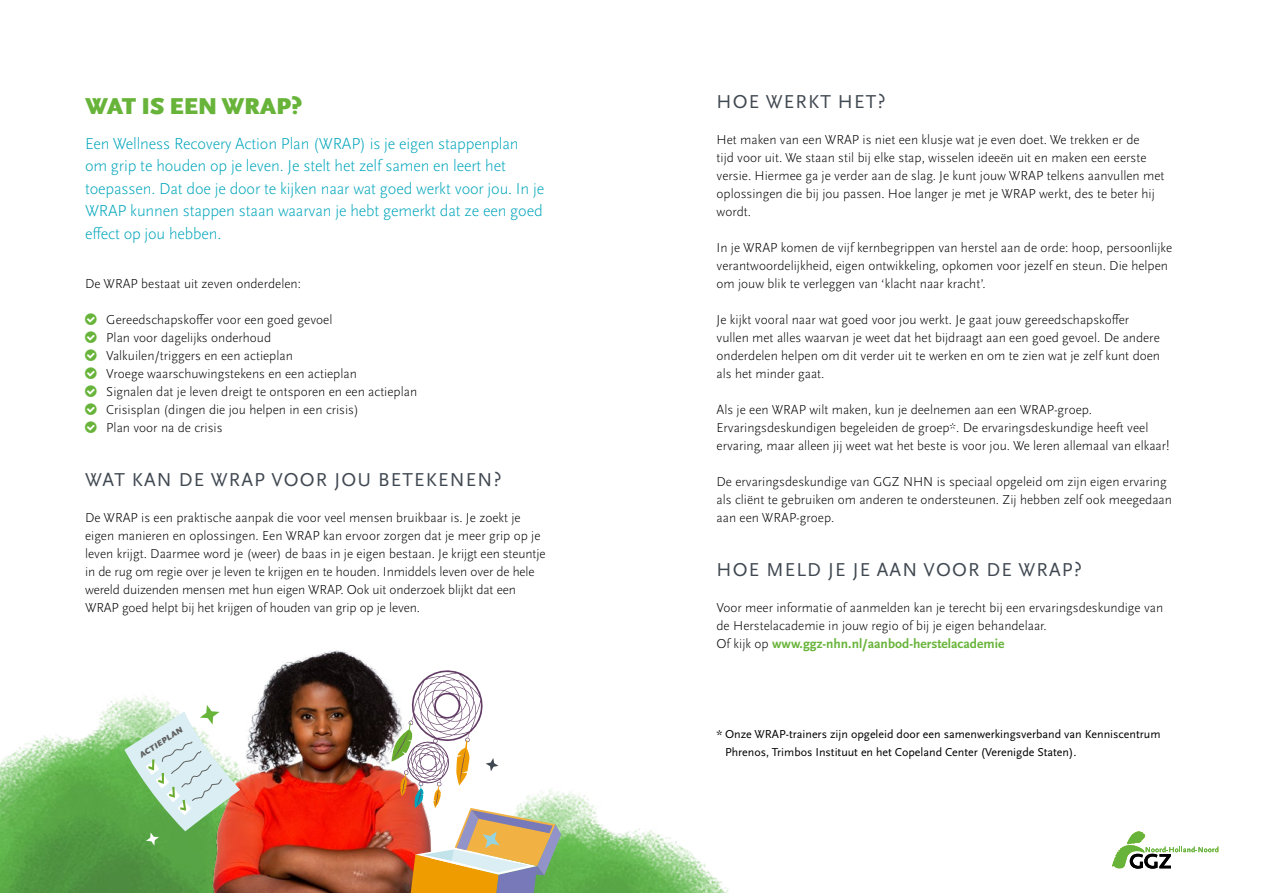
<style>
.page{position:relative;width:1263px;height:893px;background:#fff}
.page>*{position:absolute;margin:0;border:0;box-sizing:border-box;transform-origin:0 0}
.t1{font:900 24px "Scala Sans Pro";letter-spacing:-.01em;color:#68b43a}
.t2{font:19.5px "Scala Sans Pro";letter-spacing:.06em;color:#404851}
.t3{font:300 16.5px/22.5px "Scala Sans Pro";letter-spacing:-.01em;color:#00a5bb}
.t4{font:300 13.5px/18px "Scala Sans Pro";color:#000}
.t5{font:12px/18px "Scala Sans Pro";color:#000}
.t6{font:900 8.4px "Scala Sans Pro";color:#616160}
.s1{font-weight:700;color:#68b43a}
</style>
<div class="page">
<img style="left:0;top:694px;width:211px;height:199px">
<img style="left:561px;top:791px;width:167px;height:102px">
<svg style="left:1112px;top:831px;width:106px;height:38px"></svg>
<img style="left:211px;top:650px;width:180px;height:243px">
<svg style="left:391px;top:670px;width:170px;height:223px"></svg>
<svg style="left:124px;top:705px;width:116px;height:140px"></svg>
<h1 class="t1" style="left:85px;top:92px;width:219px">WAT IS EEN WRAP?</h1>
<p class="t3" style="left:85px;top:132px;width:461px">Een Wellness Recovery Action Plan (WRAP) is je eigen stappenplan om grip te houden op je leven. Je stelt het zelf samen en leert het toepassen. Dat doe je door te kijken naar wat goed werkt voor jou. In je WRAP kunnen stappen staan waarvan je hebt gemerkt dat ze een goed effect op jou hebben.</p>
<p class="t4" style="left:85px;top:275px;width:217px">De WRAP bestaat uit zeven onderdelen:</p>
<p class="t4" style="left:106px;top:311px;width:312px">Gereedschapskoffer voor een goed gevoel<br>Plan voor dagelijks onderhoud<br>Valkuilen/triggers en een actieplan<br>Vroege waarschuwingstekens en een actieplan<br>Signalen dat je leven dreigt te ontsporen en een actieplan Crisisplan (dingen die jou helpen in een crisis)<br>Plan voor na de crisis</p>
<h2 class="t2" style="left:85px;top:468px;width:418px">WAT KAN DE WRAP VOOR JOU BETEKENEN?</h2>
<p class="t4" style="left:85px;top:509px;width:462px">De WRAP is een praktische aanpak die voor veel mensen bruikbaar is. Je zoekt je eigen manieren en oplossingen. Een WRAP kan ervoor zorgen dat je meer grip op je leven krijgt. Daarmee word je (weer) de baas in je eigen bestaan. Je krijgt een steuntje in de rug om regie over je leven te krijgen en te houden. Inmiddels leven over de hele wereld duizenden mensen met hun eigen WRAP. Ook uit onderzoek blijkt dat een WRAP goed helpt bij het krijgen of houden van grip op je leven.</p>
<p class="t6" style="left:137px;top:752px;width:51px;rotate:-33deg">ACTIEPLAN</p>
<h2 class="t2" style="left:717px;top:90px;width:170px">HOE WERKT HET?</h2>
<p class="t4" style="left:716px;top:131px;width:449px">Het maken van een WRAP is niet een klusje wat je even doet. We trekken er de<br>tijd voor uit. We staan stil bij elke stap, wisselen ideeën uit en maken een eerste versie. Hiermee ga je verder aan de slag. Je kunt jouw WRAP telkens aanvullen met oplossingen die bij jou passen. Hoe langer je met je WRAP werkt, des te beter hij wordt.</p>
<p class="t4" style="left:716px;top:239px;width:457px">In je WRAP komen de vijf kernbegrippen van herstel aan de orde: hoop, persoonlijke verantwoordelijkheid, eigen ontwikkeling, opkomen voor jezelf en steun. Die helpen om jouw blik te verleggen van ‘klacht naar kracht’.</p>
<p class="t4" style="left:716px;top:311px;width:445px">Je kijkt vooral naar wat goed voor jou werkt. Je gaat jouw gereedschapskoffer vullen met alles waarvan je weet dat het bijdraagt aan een goed gevoel. De andere onderdelen helpen om dit verder uit te werken en om te zien wat je zelf kunt doen als het minder gaat.</p>
<p class="t4" style="left:716px;top:401px;width:455px">Als je een WRAP wilt maken, kun je deelnemen aan een WRAP-groep.<br>Ervaringsdeskundigen begeleiden de groep*. De ervaringsdeskundige heeft veel ervaring, maar alleen jij weet wat het beste is voor jou. We leren allemaal van elkaar!</p>
<p class="t4" style="left:716px;top:473px;width:457px">De ervaringsdeskundige van GGZ NHN is speciaal opgeleid om zijn eigen ervaring als cliënt te gebruiken om anderen te ondersteunen. Zij hebben zelf ook meegedaan aan een WRAP-groep.</p>
<h2 class="t2" style="left:717px;top:558px;width:367px">HOE MELD JE JE AAN VOOR DE WRAP?</h2>
<p class="t4" style="left:716px;top:599px;width:448px">Voor meer informatie of aanmelden kan je terecht bij een ervaringsdeskundige van de Herstelacademie in jouw regio of bij je eigen behandelaar.<br>Of kijk op <span class="s1">www.ggz-nhn.nl/aanbod-herstelacademie</span></p>
<p class="t5" style="left:725px;top:725px;width:437px;text-indent:-9px">* Onze WRAP-trainers zijn opgeleid door een samenwerkingsverband van Kenniscentrum<br>Phrenos, Trimbos Instituut en het Copeland Center (Verenigde Staten).</p>
</div>
